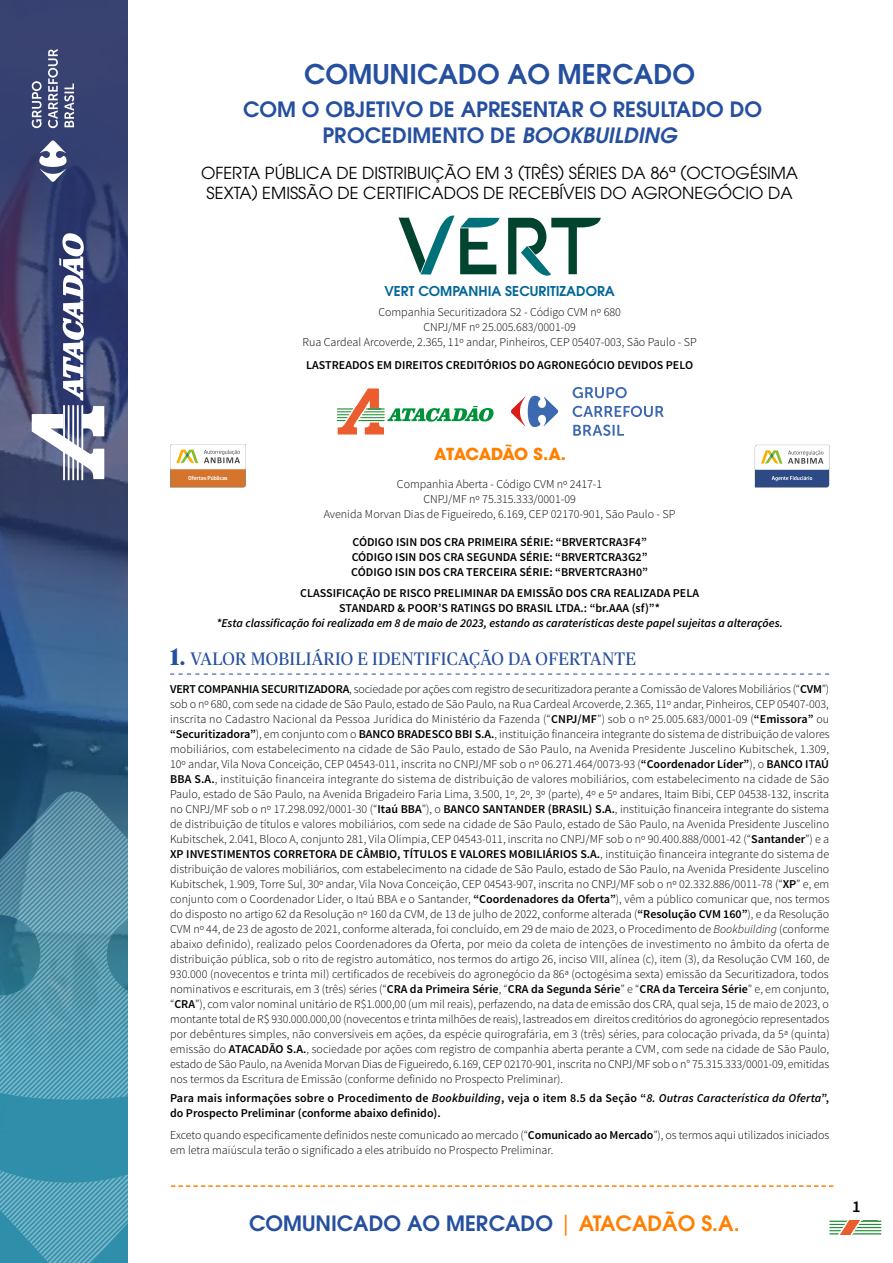
<style>
.page{position:relative;width:893px;height:1263px;background:#fff}
.page>*{position:absolute;margin:0;border:0;box-sizing:border-box;transform-origin:0 0}
.t1{font:600 27px "ITC Avant Garde Pro";color:#254f9f}
.t2{font:600 21px/25.2px "ITC Avant Garde Pro";color:#254f9f;text-align:center}
.t3{font:18px "Publico";letter-spacing:.015em;color:#254f9f}
.t4{font:16.5px/19.8px "ITC Avant Garde Pro";color:#000;text-align:center}
.t5{font:700 16.5px "ITC Avant Garde Pro";letter-spacing:-.04em;color:#ff7f00}
.t6{font:600 13.5px "ITC Avant Garde Pro";color:#069}
.t7{font:300 12px/15px "Source Sans Pro";color:#000;text-align:center}
.t8{font:600 12px/15px "Source Sans Pro";color:#000;text-align:justify}
.t9{font:italic 600 12px "Source Sans Pro";color:#000}
.t10{font:500 5.85px "Dobra";letter-spacing:-.01em;color:#fff}
.s1{font-style:italic}
.s2{font-weight:700;font-size:24px}
.s3{font-weight:600}
.s4{font-weight:400;color:#ff7f00}
.s5{color:#ff7f00}
</style>
<div class="page">
<svg style="left:171px;top:1185px;width:662px;height:2px"></svg>
<svg style="left:829px;top:1221px;width:53px;height:14px"></svg>
<img style="left:0;top:0;width:128px;height:792px">
<svg style="left:0;top:792px;width:128px;height:471px;background:#4c93aa"></svg>
<hr style="left:68px;top:405px;width:2px;height:75px;background:#fff">
<hr style="left:72px;top:405px;width:2px;height:75px;background:#fff">
<hr style="left:77px;top:405px;width:2px;height:75px;background:#fff">
<hr style="left:81px;top:405px;width:2px;height:75px;background:#fff">
<hr style="left:63px;top:405px;width:2px;height:75px;background:#fff">
<svg style="left:32px;top:233px;width:72px;height:246px"></svg>
<svg style="left:64px;top:83px;width:10px;height:44px"></svg>
<svg style="left:48px;top:49px;width:10px;height:79px"></svg>
<svg style="left:32px;top:81px;width:10px;height:47px"></svg>
<svg style="left:39px;top:140px;width:28px;height:42px"></svg>
<svg style="left:170px;top:673px;width:659px;height:2px"></svg>
<svg style="left:398px;top:216px;width:56px;height:58px"></svg>
<svg style="left:460px;top:218px;width:39px;height:56px"></svg>
<svg style="left:508px;top:217px;width:93px;height:59px"></svg>
<svg style="left:337px;top:388px;width:157px;height:47px"></svg>
<svg style="left:573px;top:425px;width:51px;height:11px"></svg>
<svg style="left:573px;top:406px;width:91px;height:11px"></svg>
<svg style="left:573px;top:387px;width:54px;height:11px"></svg>
<svg style="left:511px;top:396px;width:47px;height:31px"></svg>
<svg style="left:755px;top:445px;width:74px;height:42px"></svg>
<svg style="left:170px;top:444px;width:76px;height:43px"></svg>
<h1 class="t1" style="left:304px;top:56px;width:392px">COMUNICADO AO MERCADO</h1>
<h2 class="t2" style="left:243px;top:97px;width:520px">COM O OBJETIVO DE APRESENTAR O RESULTADO DO<br>PROCEDIMENTO DE <span class="s1">BOOKBUILDING</span></h2>
<h3 class="t4" style="left:201px;top:163px;width:599px">OFERTA PÚBLICA DE DISTRIBUIÇÃO EM 3 (TRÊS) SÉRIES DA 86ª (OCTOGÉSIMA<br>SEXTA) EMISSÃO DE CERTIFICADOS DE RECEBÍVEIS DO AGRONEGÓCIO DA</h3>
<p class="t6" style="left:384px;top:283px;width:232px">VERT COMPANHIA SECURITIZADORA</p>
<p class="t7" style="left:302px;top:304px;width:396px">Companhia Securitizadora S2 - Código CVM nº 680<br>CNPJ/MF nº 25.005.683/0001-09<br>Rua Cardeal Arcoverde, 2.365, 11º andar, Pinheiros, CEP 05407-003, São Paulo - SP</p>
<p class="t8" style="left:306px;top:358px;width:388px">LASTREADOS EM DIREITOS CREDITÓRIOS DO AGRONEGÓCIO DEVIDOS PELO</p>
<h3 class="t5" style="left:434px;top:443px;width:134px">ATACADÃO S.A.</h3>
<p class="t7" style="left:324px;top:476px;width:353px">Companhia Aberta - Código CVM nº 2417-1<br>CNPJ/MF nº 75.315.333/0001-09<br>Avenida Morvan Dias de Figueiredo, 6.169, CEP 02170-901, São Paulo - SP</p>
<p class="t8" style="left:351px;top:535px;width:298px">CÓDIGO ISIN DOS CRA PRIMEIRA SÉRIE: “BRVERTCRA3F4” CÓDIGO ISIN DOS CRA SEGUNDA SÉRIE: “BRVERTCRA3G2” CÓDIGO ISIN DOS CRA TERCEIRA SÉRIE: “BRVERTCRA3H0”</p>
<p class="t8" style="left:300px;top:586px;width:400px;text-align:center">CLASSIFICAÇÃO DE RISCO PRELIMINAR DA EMISSÃO DOS CRA REALIZADA PELA<br>STANDARD &amp; POOR’S RATINGS DO BRASIL LTDA.: “br.AAA (sf)”*</p>
<p class="t9" style="left:216px;top:615px;width:568px">*Esta classificação foi realizada em 8 de maio de 2023, estando as caraterísticas deste papel sujeitas a alterações.</p>
<h3 class="t3" style="left:170px;top:648px;width:467px"><span class="s2">1.</span> VALOR MOBILIÁRIO E IDENTIFICAÇÃO DA OFERTANTE</h3>
<p class="t7" style="left:170px;top:682px;width:661px;text-align:justify"><span class="s3">VERT COMPANHIA SECURITIZADORA</span>, sociedade por ações com registro de securitizadora perante a Comissão de Valores Mobiliários (“<span class="s3">CVM</span>”) sob o nº 680, com sede na cidade de São Paulo, estado de São Paulo, na Rua Cardeal Arcoverde, 2.365, 11º andar, Pinheiros, CEP 05407-003, inscrita no Cadastro Nacional da Pessoa Jurídica do Ministério da Fazenda (“<span class="s3">CNPJ/MF</span>”) sob o nº 25.005.683/0001-09 (<span class="s3">“Emissora”</span> ou <span class="s3">“Securitizadora”</span>), em conjunto com o <span class="s3">BANCO BRADESCO BBI S.A.</span>, instituição financeira integrante do sistema de distribuição de valores mobiliários, com estabelecimento na cidade de São Paulo, estado de São Paulo, na Avenida Presidente Juscelino Kubitschek, 1.309, 10º andar, Vila Nova Conceição, CEP 04543-011, inscrita no CNPJ/MF sob o nº 06.271.464/0073-93 (<span class="s3">“Coordenador Líder”</span>), o <span class="s3">BANCO ITAÚ BBA S.A.</span>, instituição financeira integrante do sistema de distribuição de valores mobiliários, com estabelecimento na cidade de São Paulo, estado de São Paulo, na Avenida Brigadeiro Faria Lima, 3.500, 1º, 2º, 3º (parte), 4º e 5º andares, Itaim Bibi, CEP 04538-132, inscrita no CNPJ/MF sob o nº 17.298.092/0001-30 (“<span class="s3">Itaú BBA</span>”), o <span class="s3">BANCO SANTANDER (BRASIL) S.A.</span>, instituição financeira integrante do sistema de distribuição de títulos e valores mobiliários, com sede na cidade de São Paulo, estado de São Paulo, na Avenida Presidente Juscelino Kubitschek, 2.041, Bloco A, conjunto 281, Vila Olímpia, CEP 04543-011, inscrita no CNPJ/MF sob o nº 90.400.888/0001-42 (“<span class="s3">Santander</span>”) e a <span class="s3">XP INVESTIMENTOS CORRETORA DE CÂMBIO, TÍTULOS E VALORES MOBILIÁRIOS S.A.</span>, instituição financeira integrante do sistema de distribuição de valores mobiliários, com estabelecimento na cidade de São Paulo, estado de São Paulo, na Avenida Presidente Juscelino Kubitschek, 1.909, Torre Sul, 30º andar, Vila Nova Conceição, CEP 04543-907, inscrita no CNPJ/MF sob o nº 02.332.886/0011-78 (“<span class="s3">XP</span>” e, em conjunto com o Coordenador Líder, o Itaú BBA e o Santander, <span class="s3">“Coordenadores da Oferta”</span>), vêm a público comunicar que, nos termos do disposto no artigo 62 da Resolução nº 160 da CVM, de 13 de julho de 2022, conforme alterada (<span class="s3">“Resolução CVM 160”</span>), e da Resolução CVM nº 44, de 23 de agosto de 2021, conforme alterada, foi concluído, em 29 de maio de 2023, o Procedimento de <span class="s1">Bookbuilding</span> (conforme abaixo definido), realizado pelos Coordenadores da Oferta, por meio da coleta de intenções de investimento no âmbito da oferta de distribuição pública, sob o rito de registro automático, nos termos do artigo 26, inciso VIII, alínea (c), item (3), da Resolução CVM 160, de 930.000 (novecentos e trinta mil) certificados de recebíveis do agronegócio da 86ª (octogésima sexta) emissão da Securitizadora, todos nominativos e escriturais, em 3 (três) séries (“<span class="s3">CRA da Primeira Série</span>, “<span class="s3">CRA da Segunda Série</span>” e “<span class="s3">CRA da Terceira Série</span>” e, em conjunto, “<span class="s3">CRA</span>”), com valor nominal unitário de R$1.000,00 (um mil reais), perfazendo, na data de emissão dos CRA, qual seja, 15 de maio de 2023, o montante total de R$ 930.000.000,00 (novecentos e trinta milhões de reais), lastreados em direitos creditórios do agronegócio representados por debêntures simples, não conversíveis em ações, da espécie quirografária, em 3 (três) séries, para colocação privada, da 5ª (quinta) emissão do <span class="s3">ATACADÃO S.A.</span>, sociedade por ações com registro de companhia aberta perante a CVM, com sede na cidade de São Paulo, estado de São Paulo, na Avenida Morvan Dias de Figueiredo, 6.169, CEP 02170-901, inscrita no CNPJ/MF sob o n° 75.315.333/0001-09, emitidas nos termos da Escritura de Emissão (conforme definido no Prospecto Preliminar).</p>
<p class="t8" style="left:170px;top:1091px;width:661px">Para mais informações sobre o Procedimento de <span class="s1">Bookbuilding</span>, veja o item 8.5 da Seção “<span class="s1">8. Outras Característica da Oferta</span>”, do Prospecto Preliminar (conforme abaixo definido).</p>
<p class="t7" style="left:170px;top:1127px;width:661px;text-align:left">Exceto quando especificamente definidos neste comunicado ao mercado (“<span class="s3">Comunicado ao Mercado</span>”), os termos aqui utilizados iniciados em letra maiúscula terão o significado a eles atribuído no Prospecto Preliminar.</p>
<p class="t10" style="left:188px;top:474px;width:41px">Ofertas Públicas</p>
<h2 class="t2" style="left:249px;top:1210px;width:492px">COMUNICADO AO MERCADO <span class="s4">|</span> <span class="s5">ATACADÃO S.A.</span></h2>
</div>
